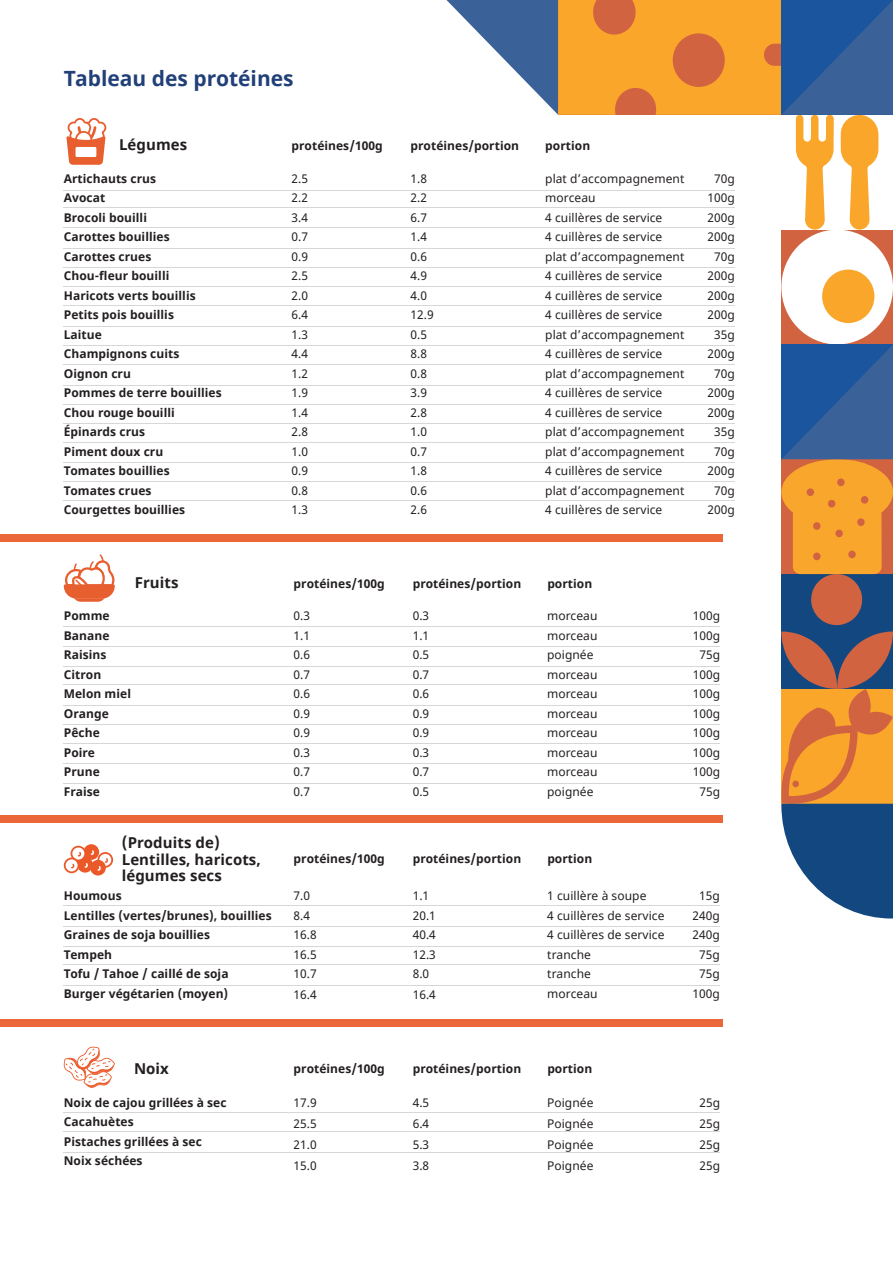
<style>
.page{position:relative;width:893px;height:1263px;background:#fff}
.page>*{position:absolute;margin:0;border:0;box-sizing:border-box;transform-origin:0 0}
.t1{font:700 21px "Noto Sans";color:#214078}
.t2{font:700 15px/16.5px "Noto Sans";letter-spacing:.005em;color:#231f20}
.t3{font:12px/19.5px "Noto Sans";letter-spacing:.005em;color:#231f20;text-align:justify}
.t4{font:700 12px/19.5px "Noto Sans";letter-spacing:.005em;color:#231f20}
</style>
<div class="page">
<svg style="left:66px;top:118px;width:40px;height:47px"></svg>
<div style="left:76px;top:147px;width:20px;height:10px;background:#fff"></div>
<div style="left:0;top:534px;width:723px;height:7px;background:#eb6639"></div>
<div style="left:0;top:815px;width:723px;height:7px;background:#eb6639"></div>
<div style="left:0;top:1019px;width:723px;height:8px;background:#eb6639"></div>
<svg style="left:64px;top:554px;width:51px;height:48px"></svg>
<svg style="left:64px;top:844px;width:49px;height:31px"></svg>
<svg style="left:63px;top:1046px;width:52px;height:42px"></svg>
<hr style="left:64px;top:1152px;width:656px;height:1px;background:#d7d7d5">
<hr style="left:64px;top:1131px;width:656px;height:1px;background:#d7d7d5">
<hr style="left:64px;top:1112px;width:656px;height:1px;background:#d7d7d5">
<hr style="left:64px;top:985px;width:656px;height:1px;background:#d7d7d5">
<hr style="left:64px;top:964px;width:656px;height:1px;background:#d7d7d5">
<hr style="left:64px;top:946px;width:656px;height:1px;background:#d7d7d5">
<hr style="left:64px;top:926px;width:656px;height:1px;background:#d7d7d5">
<hr style="left:64px;top:905px;width:656px;height:1px;background:#d7d7d5">
<hr style="left:64px;top:783px;width:656px;height:1px;background:#d7d7d5">
<hr style="left:64px;top:763px;width:656px;height:1px;background:#d7d7d5">
<hr style="left:64px;top:743px;width:656px;height:1px;background:#d7d7d5">
<hr style="left:64px;top:724px;width:656px;height:1px;background:#d7d7d5">
<hr style="left:64px;top:705px;width:656px;height:1px;background:#d7d7d5">
<hr style="left:64px;top:684px;width:656px;height:1px;background:#d7d7d5">
<hr style="left:64px;top:666px;width:656px;height:1px;background:#d7d7d5">
<hr style="left:64px;top:646px;width:656px;height:1px;background:#d7d7d5">
<hr style="left:64px;top:626px;width:656px;height:1px;background:#d7d7d5">
<hr style="left:64px;top:500px;width:671px;height:1px;background:#d7d7d5">
<hr style="left:64px;top:481px;width:671px;height:1px;background:#d7d7d5">
<hr style="left:64px;top:462px;width:671px;height:1px;background:#d7d7d5">
<hr style="left:64px;top:442px;width:671px;height:1px;background:#d7d7d5">
<hr style="left:64px;top:423px;width:671px;height:1px;background:#d7d7d5">
<hr style="left:64px;top:404px;width:671px;height:1px;background:#d7d7d5">
<hr style="left:64px;top:385px;width:671px;height:1px;background:#d7d7d5">
<hr style="left:64px;top:364px;width:671px;height:1px;background:#d7d7d5">
<hr style="left:64px;top:326px;width:671px;height:1px;background:#d7d7d5">
<hr style="left:64px;top:305px;width:671px;height:1px;background:#d7d7d5">
<hr style="left:64px;top:286px;width:671px;height:1px;background:#d7d7d5">
<hr style="left:64px;top:267px;width:671px;height:1px;background:#d7d7d5">
<hr style="left:64px;top:248px;width:671px;height:1px;background:#d7d7d5">
<hr style="left:64px;top:227px;width:671px;height:1px;background:#d7d7d5">
<hr style="left:64px;top:207px;width:671px;height:1px;background:#d7d7d5">
<hr style="left:64px;top:190px;width:671px;height:1px;background:#d7d7d5">
<hr style="left:64px;top:345px;width:671px;height:1px;background:#d7d7d5">
<svg style="left:446px;top:0;width:447px;height:918px"></svg>
<h1 class="t1" style="left:64px;top:64px;width:231px">Tableau des protéines</h1>
<p class="t2" style="left:119px;top:137px;width:70px">Légumes</p>
<p class="t4" style="left:64px;top:169px;width:159px">Artichauts crus<br>Avocat<br>Brocoli bouilli<br>Carottes bouillies<br>Carottes crues<br>Chou-fleur bouilli<br>Haricots verts bouillis<br>Petits pois bouillis<br>Laitue<br>Champignons cuits<br>Oignon cru<br>Pommes de terre bouillies<br>Chou rouge bouilli<br>Épinards crus<br>Piment doux cru<br>Tomates bouillies<br>Tomates crues<br>Courgettes bouillies</p>
<p class="t3" style="left:292px;top:169px;width:18px">2.5<br>2.2<br>3.4<br>0.7<br>0.9<br>2.5<br>2.0<br>6.4<br>1.3<br>4.4<br>1.2<br>1.9<br>1.4<br>2.8<br>1.0<br>0.9<br>0.8<br>1.3</p>
<p class="t3" style="left:411px;top:169px;width:25px;text-align:left">1.8<br>2.2<br>6.7<br>1.4<br>0.6<br>4.9<br>4.0<br>12.9<br>0.5<br>8.8<br>0.8<br>3.9<br>2.8<br>1.0<br>0.7<br>1.8<br>0.6<br>2.6</p>
<p class="t3" style="left:707px;top:169px;width:29px;text-align:center">70g<br>100g<br>200g<br>200g<br>70g<br>200g<br>200g<br>200g<br>35g<br>200g<br>70g<br>200g<br>200g<br>35g<br>70g<br>200g<br>70g<br>200g</p>
<p class="t4" style="left:292px;top:136px;width:93px">protéines/100g</p>
<p class="t4" style="left:411px;top:136px;width:110px">protéines/portion</p>
<p class="t4" style="left:545px;top:136px;width:47px">portion</p>
<p class="t3" style="left:545px;top:169px;width:141px;text-align:left">plat d’accompagnement morceau<br>4 cuillères de service<br>4 cuillères de service plat d’accompagnement<br>4 cuillères de service<br>4 cuillères de service<br>4 cuillères de service plat d’accompagnement<br>4 cuillères de service plat d’accompagnement<br>4 cuillères de service<br>4 cuillères de service plat d’accompagnement plat d’accompagnement<br>4 cuillères de service plat d’accompagnement<br>4 cuillères de service</p>
<p class="t2" style="left:135px;top:575px;width:45px">Fruits</p>
<p class="t4" style="left:294px;top:574px;width:93px">protéines/100g</p>
<p class="t4" style="left:413px;top:574px;width:110px">protéines/portion</p>
<p class="t4" style="left:547px;top:574px;width:47px">portion</p>
<p class="t4" style="left:64px;top:606px;width:69px">Pomme<br>Banane<br>Raisins<br>Citron<br>Melon miel<br>Orange<br>Pêche<br>Poire<br>Prune<br>Fraise</p>
<p class="t3" style="left:294px;top:607px;width:18px">0.3<br>1.1<br>0.6<br>0.7<br>0.6<br>0.9<br>0.9<br>0.3<br>0.7<br>0.7</p>
<p class="t3" style="left:413px;top:607px;width:18px">0.3<br>1.1<br>0.5<br>0.7<br>0.6<br>0.9<br>0.9<br>0.3<br>0.7<br>0.5</p>
<p class="t3" style="left:693px;top:607px;width:29px;text-align:center">100g<br>100g<br>75g<br>100g<br>100g<br>100g<br>100g<br>100g<br>100g<br>75g</p>
<p class="t3" style="left:547px;top:607px;width:52px;text-align:left">morceau morceau poignée morceau morceau morceau morceau morceau morceau poignée</p>
<p class="t2" style="left:122px;top:835px;width:141px">(Produits de)<br>Lentilles, haricots, légumes secs</p>
<p class="t4" style="left:64px;top:886px;width:209px">Houmous<br>Lentilles (vertes/brunes), bouillies<br>Graines de soja bouillies<br>Tempeh<br>Tofu / Tahoe / caillé de soja<br>Burger végétarien (moyen)</p>
<p class="t3" style="left:294px;top:887px;width:25px;text-align:left">7.0<br>8.4<br>16.8<br>16.5<br>10.7</p>
<p class="t4" style="left:294px;top:849px;width:93px">protéines/100g</p>
<p class="t4" style="left:413px;top:849px;width:110px">protéines/portion</p>
<p class="t4" style="left:547px;top:849px;width:47px">portion</p>
<p class="t3" style="left:547px;top:887px;width:119px;text-align:left">1 cuillère à soupe<br>4 cuillères de service<br>4 cuillères de service tranche<br>tranche<br>morceau</p>
<p class="t3" style="left:413px;top:887px;width:25px;text-align:left">1.1<br>20.1<br>40.4<br>12.3<br>8.0</p>
<p class="t3" style="left:413px;top:986px;width:25px">16.4</p>
<p class="t3" style="left:294px;top:986px;width:25px">16.4</p>
<p class="t3" style="left:692px;top:887px;width:29px;text-align:center">15g<br>240g<br>240g<br>75g<br>75g<br>100g</p>
<p class="t2" style="left:134px;top:1061px;width:36px">Noix</p>
<p class="t4" style="left:294px;top:1059px;width:93px">protéines/100g</p>
<p class="t4" style="left:413px;top:1059px;width:110px">protéines/portion</p>
<p class="t4" style="left:547px;top:1059px;width:47px">portion</p>
<p class="t4" style="left:64px;top:1093px;width:164px">Noix de cajou grillées à sec<br>Cacahuètes<br>Pistaches grillées à sec<br>Noix séchées</p>
<p class="t3" style="left:294px;top:1092px;width:25px;line-height:21px">17.9<br>25.5<br>21.0<br>15.0</p>
<p class="t3" style="left:413px;top:1092px;width:18px;line-height:21px">4.5<br>6.4<br>5.3<br>3.8</p>
<p class="t3" style="left:699px;top:1092px;width:22px;line-height:21px">25g 25g 25g 25g</p>
<p class="t3" style="left:547px;top:1092px;width:48px;line-height:21px">Poignée Poignée Poignée Poignée</p>
</div>
